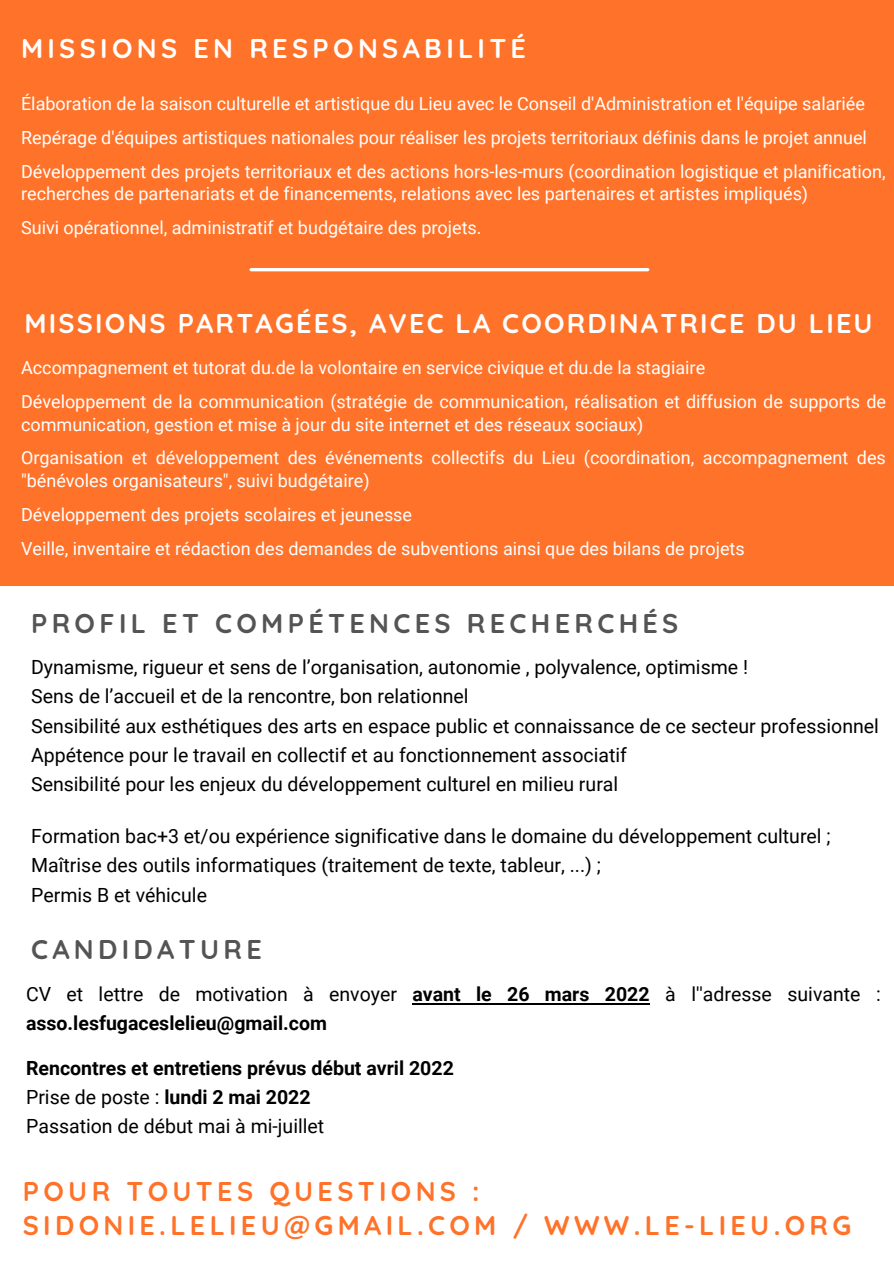
<style>
.page{position:relative;width:894px;height:1264px;background:#fff}
.page>*{position:absolute;margin:0;border:0;box-sizing:border-box;transform-origin:0 0}
.t1{font:700 27px "Quicksand";letter-spacing:.16em;color:#ff7229}
.t2{font:700 27px "Quicksand";letter-spacing:.08em;color:#fff}
.t3{font:700 27px "Quicksand";letter-spacing:.16em;color:#545454}
.t4{font:700 27px "Quicksand";letter-spacing:.16em;color:#fff}
.t5{font:19.5px/29px "Roboto";color:#000}
.t6{font:700 19.5px "Roboto";color:#000}
.t7{font:18px/22.5px "Roboto";color:#fff}
.s1{font-weight:700}
</style>
<div class="page">
<div style="left:0;top:0;width:893px;height:585px;background:#ff7229"></div>
<hr style="left:251px;top:268px;width:396px;height:3px;background:#fff">
<hr style="left:412px;top:1002px;width:237px;height:2px;background:#000">
<p class="t4" style="left:21px;top:31px;width:506px">MISSIONS EN RESPONSABILITÉ</p>
<p class="t7" style="left:21px;top:93px;width:845px">Élaboration de la saison culturelle et artistique du Lieu avec le Conseil d'Administration et l'équipe salariée</p>
<p class="t7" style="left:21px;top:127px;width:847px">Repérage d'équipes artistiques nationales pour réaliser les projets territoriaux définis dans le projet annuel</p>
<p class="t7" style="left:21px;top:160px;width:865px">Développement des projets territoriaux et des actions hors-les-murs (coordination logistique et planification, recherches de partenariats et de financements, relations avec les partenaires et artistes impliqués)</p>
<p class="t7" style="left:21px;top:217px;width:462px">Suivi opérationnel, administratif et budgétaire des projets.</p>
<p class="t2" style="left:25px;top:306px;width:849px">MISSIONS PARTAGÉES, AVEC LA COORDINATRICE DU LIEU</p>
<p class="t7" style="left:21px;top:357px;width:685px">Accompagnement et tutorat du.de la volontaire en service civique et du.de la stagiaire</p>
<p class="t7" style="left:21px;top:391px;width:866px">Développement de la communication (stratégie de communication, réalisation et diffusion de supports de communication, gestion et mise à jour du site internet et des réseaux sociaux)</p>
<p class="t7" style="left:21px;top:447px;width:866px">Organisation et développement des événements collectifs du Lieu (coordination, accompagnement des "bénévoles organisateurs", suivi budgétaire)</p>
<p class="t7" style="left:21px;top:503px;width:392px">Développement des projets scolaires et jeunesse</p>
<p class="t7" style="left:21px;top:537px;width:725px">Veille, inventaire et rédaction des demandes de subventions ainsi que des bilans de projets</p>
<p class="t3" style="left:31px;top:606px;width:648px">PROFIL ET COMPÉTENCES RECHERCHÉS</p>
<p class="t5" style="left:31px;top:653px;width:718px">Dynamisme, rigueur et sens de l’organisation, autonomie , polyvalence, optimisme !</p>
<p class="t5" style="left:31px;top:682px;width:439px">Sens de l’accueil et de la rencontre, bon relationnel</p>
<p class="t5" style="left:31px;top:711px;width:849px">Sensibilité aux esthétiques des arts en espace public et connaissance de ce secteur professionnel</p>
<p class="t5" style="left:31px;top:741px;width:597px">Appétence pour le travail en collectif et au fonctionnement associatif</p>
<p class="t5" style="left:31px;top:770px;width:588px">Sensibilité pour les enjeux du développement culturel en milieu rural</p>
<p class="t5" style="left:31px;top:822px;width:800px">Formation bac+3 et/ou expérience significative dans le domaine du développement culturel ;</p>
<p class="t5" style="left:31px;top:851px;width:571px">Maîtrise des outils informatiques (traitement de texte, tableur, ...) ;</p>
<p class="t5" style="left:31px;top:880px;width:177px">Permis B et véhicule</p>
<p class="t3" style="left:31px;top:931px;width:232px">CANDIDATURE</p>
<p class="t5" style="left:26px;top:980px;width:856px">CV et lettre de motivation à envoyer <span class="s1">avant le 26 mars 2022</span> à l''adresse suivante : <span class="s1">asso.lesfugaceslelieu@gmail.com</span></p>
<p class="t6" style="left:26px;top:1056px;width:429px">Rencontres et entretiens prévus début avril 2022</p>
<p class="t5" style="left:26px;top:1082px;width:286px">Prise de poste : <span class="s1">lundi 2 mai 2022</span></p>
<p class="t5" style="left:26px;top:1111px;width:299px">Passation de début mai à mi-juillet</p>
<p class="t1" style="left:23px;top:1173px;width:458px">POUR TOUTES QUESTIONS :</p>
<p class="t1" style="left:23px;top:1207px;width:829px">SIDONIE.LELIEU@GMAIL.COM / WWW.LE-LIEU.ORG</p>
</div>
